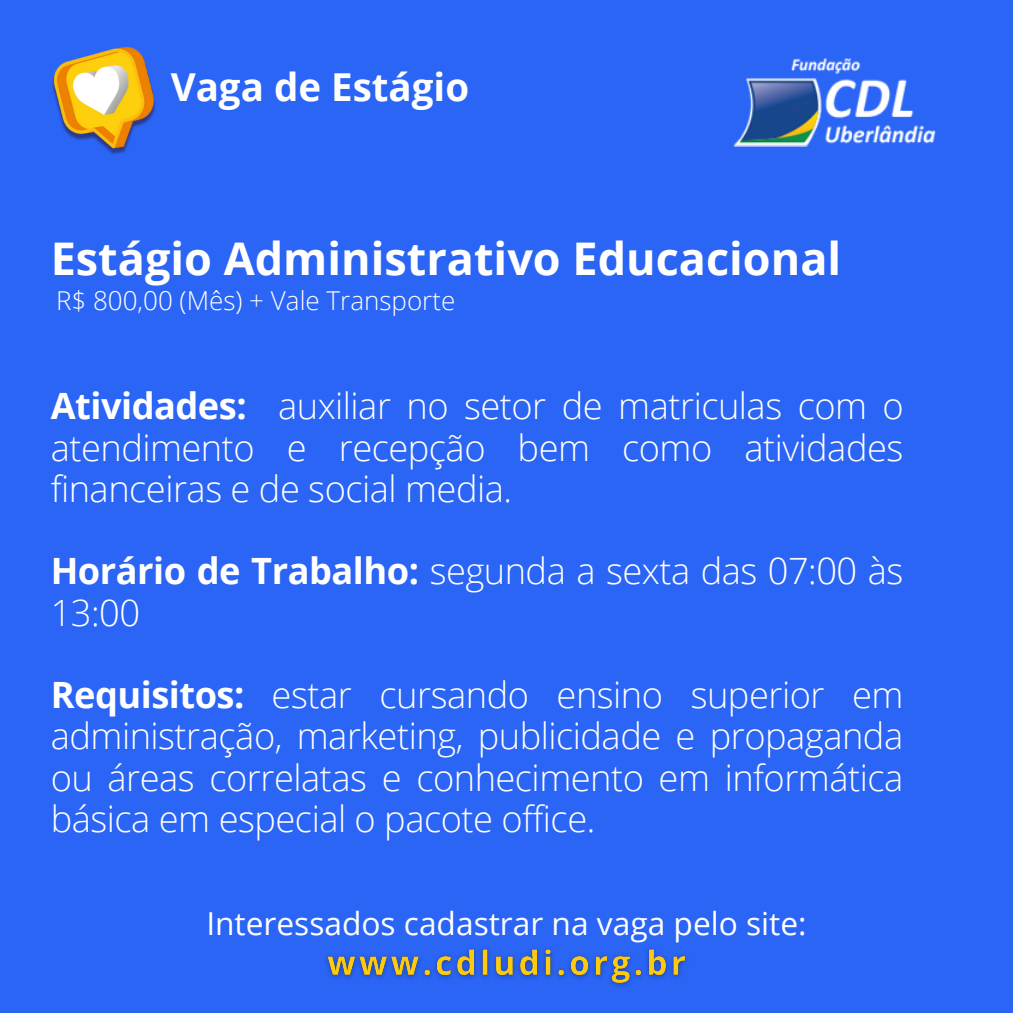
<style>
.page{position:relative;width:1013px;height:1013px;background:#fff}
.page>*{position:absolute;margin:0;border:0;box-sizing:border-box;transform-origin:0 0}
.t1{font:700 45px "Open Sans";color:#fff}
.t2{font:700 38.5px "Open Sans";color:#fff}
.t3{font:300 36.25px/41.2px "Open Sans";letter-spacing:-.015em;color:#fff;text-align:justify}
.t4{font:31.62px "Open Sans";color:#fff}
.t5{font:300 26px "Open Sans";color:#fff}
.s1{font-weight:700}
</style>
<div class="page">
<div style="left:0;top:1px;width:1012px;height:1011px;background:#2b65f6"></div>
<img style="left:733px;top:58px;width:202px;height:88px">
<img style="left:51px;top:47px;width:107px;height:110px">
<img style="left:319px;top:931px;width:378px;height:63px">
<p class="t2" style="left:171px;top:60px;width:300px">Vaga de Estágio</p>
<p class="t1" style="left:51px;top:227px;width:792px">Estágio Administrativo Educacional</p>
<p class="t5" style="left:56px;top:282px;width:401px">R$ 800,00 (Mês) + Vale Transporte</p>
<p class="t3" style="left:51px;top:384px;width:854px"><span class="s1">Atividades:</span> auxiliar no setor de matriculas com o atendimento e recepção bem como atividades financeiras e de social media.</p>
<p class="t3" style="left:51px;top:549px;width:854px"><span class="s1">Horário de Trabalho:</span> segunda a sexta das 07:00 às<br>13:00</p>
<p class="t3" style="left:51px;top:673px;width:854px"><span class="s1">Requisitos:</span> estar cursando ensino superior em administração, marketing, publicidade e propaganda ou áreas correlatas e conhecimento em informática básica em especial o pacote office.</p>
<p class="t4" style="left:206px;top:901px;width:602px">Interessados cadastrar na vaga pelo site:</p>
</div>
